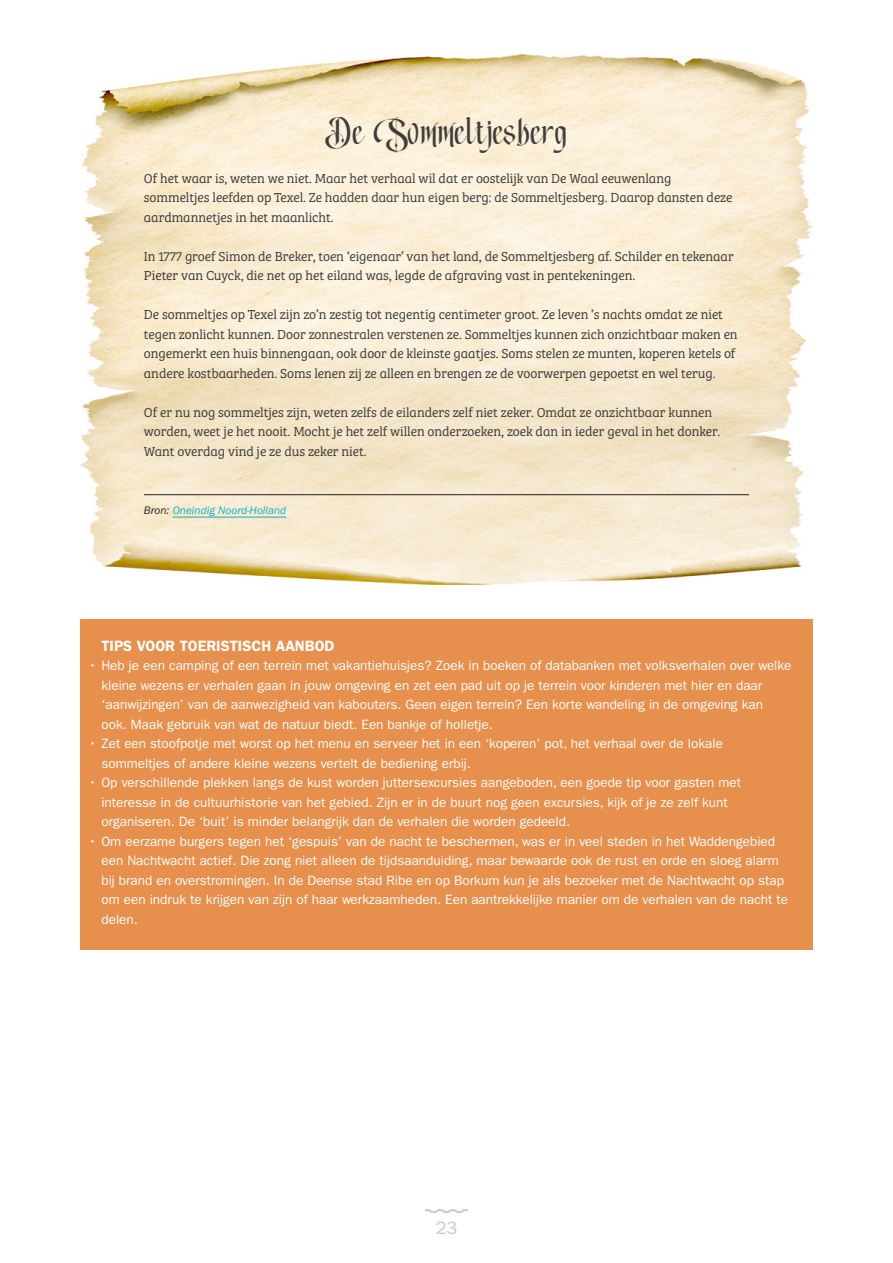
<style>
.page{position:relative;width:893px;height:1263px;background:#fff}
.page>*{position:absolute;margin:0;border:0;box-sizing:border-box;transform-origin:0 0}
.H3_Tussenkop_10_volk{font:36px "Songofcorona";color:#3d3d3b}
.t1{font:18px "ITC Franklin Gothic Std";color:#c7c8ca}
.H3_Tussenkop_10_kade{font:600 15px "ITC Franklin Gothic Std";color:#fff}
.t2{font:13.5px/19.5px "ITC Franklin Gothic Std";color:#fff}
.Basisalinea_kader_vo{font:300 13.5px/19.5px "Bree Serif";letter-spacing:-.005em;color:#3d3d3b}
.Bron_voetnoot{font:italic 11.25px "ITC Franklin Gothic Std";color:#0fafca}
.s1{color:#231f20}
</style>
<div class="page">
<svg style="left:425px;top:1209px;width:43px;height:5px"></svg>
<img style="left:80px;top:54px;width:733px;height:531px">
<hr style="left:144px;top:494px;width:605px;height:1px;background:#231f20">
<hr style="left:173px;top:517px;width:113px;height:1px;background:#0fafca">
<div style="left:80px;top:619px;width:733px;height:58px;background:#e7904d"></div>
<div style="left:80px;top:640px;width:733px;height:114px;background:#e7904d"></div>
<div style="left:80px;top:718px;width:733px;height:75px;background:#e7904d"></div>
<div style="left:80px;top:757px;width:733px;height:95px;background:#e7904d"></div>
<div style="left:80px;top:815px;width:733px;height:134px;background:#e7904d"></div>
<h3 class="H3_Tussenkop_10_volk" style="left:326px;top:110px;width:243px">De Sommeltjesberg</h3>
<h3 class="Basisalinea_kader_vo" style="left:144px;top:167px;width:590px">Of het waar is, weten we niet. Maar het verhaal wil dat er oostelijk van De Waal eeuwenlang sommeltjes leefden op Texel. Ze hadden daar hun eigen berg: de Sommeltjesberg. Daarop dansten deze aardmannetjes in het maanlicht.</h3>
<h3 class="Basisalinea_kader_vo" style="left:144px;top:245px;width:591px">In 1777 groef Simon de Breker, toen ‘eigenaar’ van het land, de Sommeltjesberg af. Schilder en tekenaar<br>Pieter van Cuyck, die net op het eiland was, legde de afgraving vast in pentekeningen.</h3>
<h3 class="Basisalinea_kader_vo" style="left:144px;top:304px;width:595px">De sommeltjes op Texel zijn zo’n zestig tot negentig centimeter groot. Ze leven ’s nachts omdat ze niet tegen zonlicht kunnen. Door zonnestralen verstenen ze. Sommeltjes kunnen zich onzichtbaar maken en ongemerkt een huis binnengaan, ook door de kleinste gaatjes. Soms stelen ze munten, koperen ketels of andere kostbaarheden. Soms lenen zij ze alleen en brengen ze de voorwerpen gepoetst en wel terug.</h3>
<h3 class="Basisalinea_kader_vo" style="left:144px;top:401px;width:578px">Of er nu nog sommeltjes zijn, weten zelfs de eilanders zelf niet zeker. Omdat ze onzichtbaar kunnen worden, weet je het nooit. Mocht je het zelf willen onderzoeken, zoek dan in ieder geval in het donker.<br>Want overdag vind je ze dus zeker niet.</h3>
<p class="Bron_voetnoot" style="left:144px;top:504px;width:144px"><span class="s1">Bron:</span> Oneindig Noord-Holland</p>
<h3 class="H3_Tussenkop_10_kade" style="left:101px;top:637px;width:235px">TIPS VOOR TOERISTISCH AANBOD</h3>
<p class="t2" style="left:101px;top:656px;width:691px;text-indent:-13px">• Heb je een camping of een terrein met vakantiehuisjes? Zoek in boeken of databanken met volksverhalen over welke kleine wezens er verhalen gaan in jouw omgeving en zet een pad uit op je terrein voor kinderen met hier en daar ‘aanwijzingen’ van de aanwezigheid van kabouters. Geen eigen terrein? Een korte wandeling in de omgeving kan ook. Maak gebruik van wat de natuur biedt. Een bankje of holletje.</p>
<p class="t2" style="left:101px;top:734px;width:623px;text-indent:-13px">• Zet een stoofpotje met worst op het menu en serveer het in een ‘koperen’ pot, het verhaal over de lokale sommeltjes of andere kleine wezens vertelt de bediening erbij.</p>
<p class="t2" style="left:101px;top:773px;width:641px;text-indent:-13px">• Op verschillende plekken langs de kust worden juttersexcursies aangeboden, een goede tip voor gasten met interesse in de cultuurhistorie van het gebied. Zijn er in de buurt nog geen excursies, kijk of je ze zelf kunt organiseren. De ‘buit’ is minder belangrijk dan de verhalen die worden gedeeld.</p>
<p class="t2" style="left:101px;top:831px;width:688px;text-indent:-13px">• Om eerzame burgers tegen het ‘gespuis’ van de nacht te beschermen, was er in veel steden in het Waddengebied een Nachtwacht actief. Die zong niet alleen de tijdsaanduiding, maar bewaarde ook de rust en orde en sloeg alarm bij brand en overstromingen. In de Deense stad Ribe en op Borkum kun je als bezoeker met de Nachtwacht op stap om een indruk te krijgen van zijn of haar werkzaamheden. Een aantrekkelijke manier om de verhalen van de nacht te delen.</p>
<h2 class="t1" style="left:436px;top:1217px;width:23px">23</h2>
</div>
